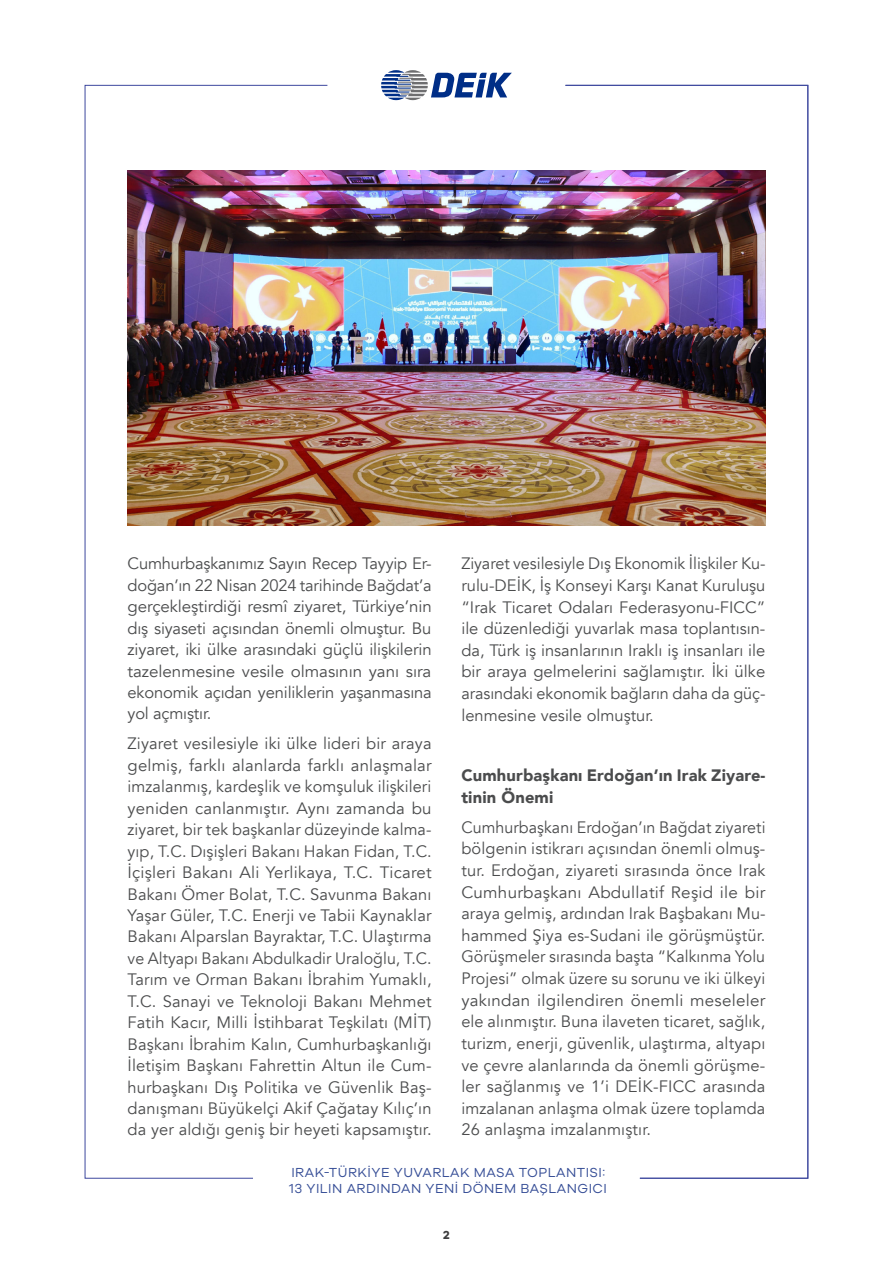
<style>
.page{position:relative;width:893px;height:1263px;background:#fff}
.page>*{position:absolute;margin:0;border:0;box-sizing:border-box;transform-origin:0 0}
.t1{font:16.5px/21.5px "Avenir";color:#4b4c4d;text-align:justify}
.t2{font:900 16.5px/21.6px "Avenir";letter-spacing:.01em;color:#4b4c4d}
.t3{font:13.5px/16.2px "Galyon";letter-spacing:.035em;color:#354d96}
.t4{font:700 12px "Galyon";color:#3e3e3f}
</style>
<div class="page">
<svg style="left:85px;top:85px;width:243px;height:1093px"></svg>
<svg style="left:381px;top:70px;width:131px;height:30px"></svg>
<svg style="left:565px;top:85px;width:243px;height:1093px"></svg>
<img style="left:128px;top:170px;width:637px;height:355px">
<p class="t1" style="left:128px;top:553px;width:306px">Cumhurbaşkanımız Sayın Recep Tayyip Er&shy;doğan’ın 22 Nisan 2024 tarihinde Bağdat’a gerçekleştirdiği resmî ziyaret, Türkiye’nin dış siyaseti açısından önemli olmuştur. Bu ziyaret, iki ülke arasındaki güçlü ilişkilerin tazelenmesine vesile olmasının yanı sıra ekonomik açıdan yeniliklerin yaşanmasına yol açmıştır.</p>
<p class="t1" style="left:128px;top:733px;width:306px">Ziyaret vesilesiyle iki ülke lideri bir araya gelmiş, farklı alanlarda farklı anlaşmalar imzalanmış, kardeşlik ve komşuluk ilişkileri yeniden canlanmıştır. Aynı zamanda bu ziyaret, bir tek başkanlar düzeyinde kalma&shy;yıp, T.C. Dışişleri Bakanı Hakan Fidan, T.C.<br>İçişleri Bakanı Ali Yerlikaya, T.C. Ticaret Bakanı Ömer Bolat, T.C. Savunma Bakanı Yaşar Güler, T.C. Enerji ve Tabii Kaynaklar Bakanı Alparslan Bayraktar, T.C. Ulaştırma ve Altyapı Bakanı Abdulkadir Uraloğlu, T.C.<br>Tarım ve Orman Bakanı İbrahim Yumaklı, T.C. Sanayi ve Teknoloji Bakanı Mehmet Fatih Kacır, Milli İstihbarat Teşkilatı (MİT)<br>Başkanı İbrahim Kalın, Cumhurbaşkanlığı İletişim Başkanı Fahrettin Altun ile Cum&shy;hurbaşkanı Dış Politika ve Güvenlik Baş&shy;danışmanı Büyükelçi Akif Çağatay Kılıç’ın da yer aldığı geniş bir heyeti kapsamıştır.</p>
<p class="t1" style="left:461px;top:553px;width:306px">Ziyaret vesilesiyle Dış Ekonomik İlişkiler Ku&shy;rulu-DEİK, İş Konseyi Karşı Kanat Kuruluşu “Irak Ticaret Odaları Federasyonu-FICC” ile düzenlediği yuvarlak masa toplantısın&shy;da, Türk iş insanlarının Iraklı iş insanları ile bir araya gelmelerini sağlamıştır. İki ülke arasındaki ekonomik bağların daha da güç&shy;lenmesine vesile olmuştur.</p>
<p class="t2" style="left:461px;top:764px;width:306px">Cumhurbaşkanı Erdoğan’ın Irak Ziyare&shy;tinin Önemi</p>
<p class="t1" style="left:461px;top:816px;width:306px">Cumhurbaşkanı Erdoğan’ın Bağdat ziyareti bölgenin istikrarı açısından önemli olmuş&shy;tur. Erdoğan, ziyareti sırasında önce Irak Cumhurbaşkanı Abdullatif Reşid ile bir araya gelmiş, ardından Irak Başbakanı Mu&shy;hammed Şiya es-Sudani ile görüşmüştür.<br>Görüşmeler sırasında başta “Kalkınma Yolu Projesi” olmak üzere su sorunu ve iki ülkeyi yakından ilgilendiren önemli meseleler ele alınmıştır. Buna ilaveten ticaret, sağlık, turizm, enerji, güvenlik, ulaştırma, altyapı ve çevre alanlarında da önemli görüşme&shy;ler sağlanmış ve 1’i DEİK-FICC arasında imzalanan anlaşma olmak üzere toplamda 26 anlaşma imzalanmıştır.</p>
<p class="t3" style="left:289px;top:1163px;width:319px">IRAK-TÜRKIYE YUVARLAK MASA TOPLANTISI:<br>13 YILIN ARDINDAN YENI DÖNEM BAŞLANGICI</p>
<p class="t4" style="left:443px;top:1228px;width:8px">2</p>
</div>
